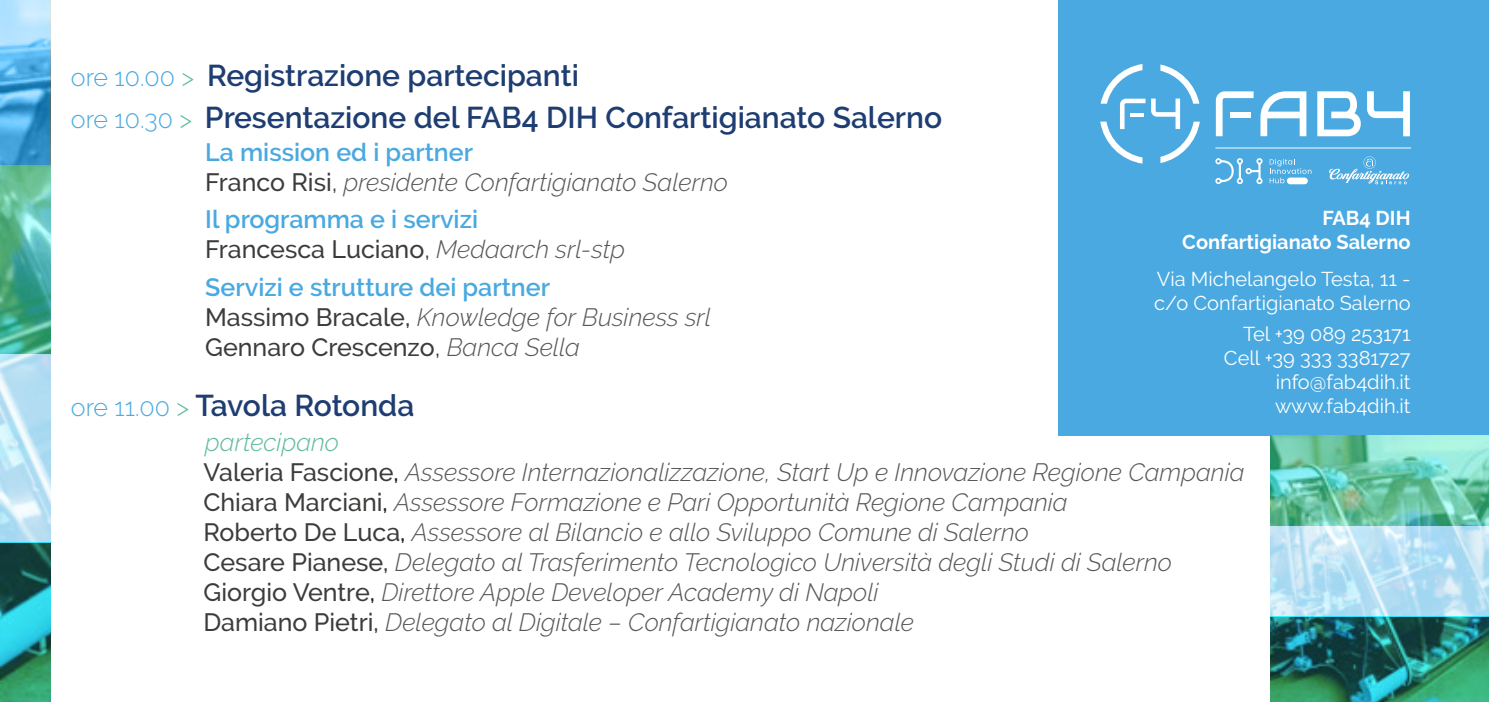
<style>
.page{position:relative;width:1489px;height:702px;background:#fff}
.page>*{position:absolute;margin:0;border:0;box-sizing:border-box;transform-origin:0 0}
.t1{font:600 30px/42.5px "Raleway";color:#1e3d72}
.t2{font:italic 300 25px/30px "Raleway";color:#575756}
.t3{font:600 25px/30px "Raleway";color:#49a9e0}
.t4{font:20px/24px "Raleway";color:#fff}
.t5{font:700 20px/24px "Raleway";color:#fff;text-align:right}
.s1{font-weight:300;font-size:25px;color:#49a9e0}
.s2{font-weight:300;font-size:25px;color:#5eba9d}
.s3{font-weight:600;font-style:normal;color:#49a9e0}
.s4{font-weight:500;font-style:normal;color:#3c3c3b}
.s5{font-weight:400;font-style:normal;color:#3c3c3b}
.s6{font-weight:500;color:#3c3c3b}
.s7{font-weight:400;color:#3c3c3b}
.s8{font-weight:300;font-style:italic;color:#575756}
.s9{color:#5eba9d}
.s10{font-weight:500;font-style:normal;color:#1d1d1b}
</style>
<div class="page">
<div style="left:1058px;top:0;width:430px;height:435px;background:#49a9e0"></div>
<svg style="left:0;top:0;width:50px;height:166px;background:#66b6e4"></svg>
<svg style="left:0;top:166px;width:50px;height:188px;background:#53b397"></svg>
<svg style="left:0;top:354px;width:50px;height:188px;background:#bfe3f5"></svg>
<svg style="left:0;top:542px;width:50px;height:160px;background:#24877e"></svg>
<svg style="left:1269px;top:435px;width:219px;height:91px;background:#72cbae"></svg>
<svg style="left:1270px;top:526px;width:218px;height:90px;background:#bce2f4"></svg>
<svg style="left:1270px;top:616px;width:218px;height:86px;background:#227769"></svg>
<div style="left:1286px;top:177px;width:21px;height:7px;background:#fff;border-radius:3px"></div>
<svg style="left:1215px;top:158px;width:47px;height:26px"></svg>
<svg style="left:1269px;top:159px;width:42px;height:24px"></svg>
<svg style="left:1329px;top:156px;width:80px;height:28px"></svg>
<hr style="left:1215px;top:147px;width:195px;height:1px;background:#fff">
<svg style="left:1215px;top:91px;width:38px;height:45px"></svg>
<div style="left:1230px;top:112px;width:20px;height:6px;background:#fff"></div>
<svg style="left:1260px;top:91px;width:46px;height:45px"></svg>
<svg style="left:1317px;top:91px;width:43px;height:45px"></svg>
<svg style="left:1367px;top:91px;width:42px;height:45px"></svg>
<svg style="left:1100px;top:64px;width:99px;height:100px"></svg>
<p class="t1" style="left:71px;top:54px;width:872px"><span class="s1">ore 10.00</span> <span class="s2">&gt;</span> Registrazione partecipanti<br><span class="s1">ore 10.30</span> <span class="s2">&gt;</span> Presentazione del FAB4 DIH Confartigianato Salerno</p>
<p class="t2" style="left:205px;top:137px;width:524px"><span class="s3">La mission ed i partner<br></span><span class="s4">Franco Risi</span><span class="s5">,</span> presidente Confartigianato Salerno</p>
<p class="t3" style="left:205px;top:204px;width:421px">Il programma e i servizi<br><span class="s6">Francesca Luciano</span><span class="s7">,</span> <span class="s8">Medaarch srl-stp</span></p>
<p class="t2" style="left:205px;top:272px;width:507px"><span class="s3">Servizi e strutture dei partner<br></span><span class="s4">Massimo Bracale,</span> Knowledge for Business srl<br><span class="s4">Gennaro Crescenzo</span><span class="s5">,</span> Banca Sella</p>
<p class="t1" style="left:71px;top:384px;width:345px"><span class="s1">ore 11.00</span> <span class="s2">&gt;</span> Tavola Rotonda</p>
<p class="t2" style="left:203px;top:427px;width:1042px"><span class="s9">partecipano<br></span><span class="s4">Valeria Fascione</span><span class="s10">,</span> Assessore Internazionalizzazione, Start Up e Innovazione Regione Campania <span class="s4">Chiara Marciani</span><span class="s10">,</span> Assessore Formazione e Pari Opportunità Regione Campania<br><span class="s4">Roberto De Luca</span><span class="s10">,</span> Assessore al Bilancio e allo Sviluppo Comune di Salerno<br><span class="s4">Cesare Pianese,</span> Delegato al Trasferimento Tecnologico Università degli Studi di Salerno <span class="s4">Giorgio Ventre</span><span class="s10">,</span> Direttore Apple Developer Academy di Napoli<br><span class="s4">Damiano Pietri,</span> Delegato al Digitale – Confartigianato nazionale</p>
<p class="t5" style="left:1182px;top:206px;width:230px">FAB4 DIH<br>Confartigianato Salerno</p>
<p class="t4" style="left:1154px;top:266px;width:258px">Via Michelangelo Testa, 11 - c/o Confartigianato Salerno</p>
<p class="t4" style="left:1223px;top:322px;width:188px;text-align:right">Tel +39 089 253171<br>Cell +39 333 3381727 info@fab4dih.it www.fab4dih.it</p>
</div>
